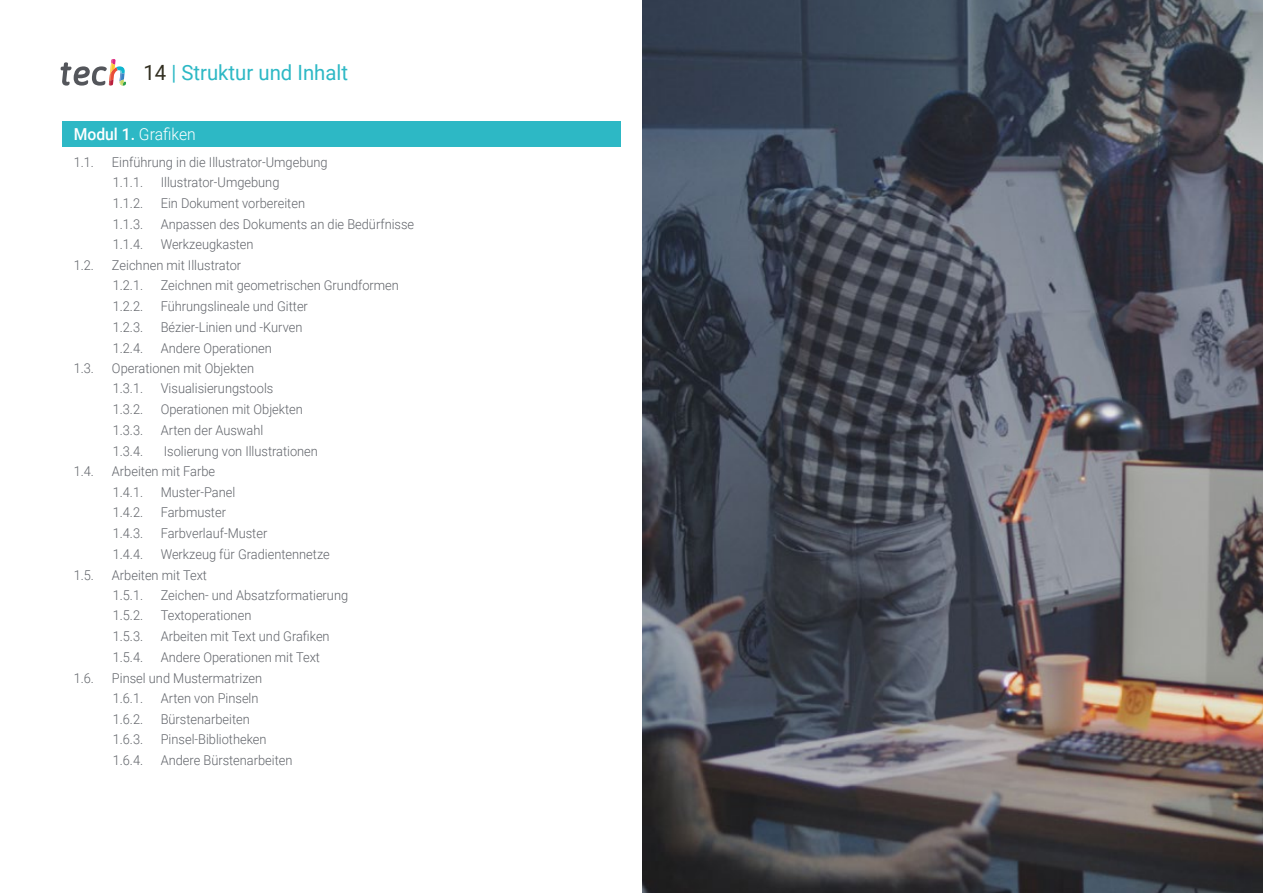
<style>
.page{position:relative;width:1263px;height:893px;background:#fff}
.page>*{position:absolute;margin:0;border:0;box-sizing:border-box;transform-origin:0 0}
.t1{font:21px "Roboto";color:#2db8c5}
.t2{font:300 16.5px "Roboto";color:#fff;scale:.95 1}
.t3{font:300 13.5px/20.1px "Roboto";color:#61646a;scale:.95 1}
.s1{color:#312e20}
.s2{font-weight:500}
</style>
<div class="page">
<div style="left:63px;top:121px;width:558px;height:25px;background:#2db8c5"></div>
<svg style="left:61px;top:59px;width:65px;height:27px"></svg>
<img style="left:642px;top:0;width:621px;height:893px">
<h1 class="t1" style="left:144px;top:57px;width:206px"><span class="s1">14</span> | Struktur und Inhalt</h1>
<p class="t2" style="left:74px;top:123px;width:130px"><span class="s2">Modul 1.</span> Grafiken</p>
<p class="t3" style="left:74px;top:152px;width:23px">1.1.</p>
<p class="t3" style="left:112px;top:152px;width:229px">Einführung in die Illustrator-Umgebung<br>1.1.1.</p>
<p class="t3" style="left:161px;top:172px;width:126px">Illustrator-Umgebung</p>
<p class="t3" style="left:113px;top:193px;width:34px">1.1.2.</p>
<p class="t3" style="left:161px;top:193px;width:153px">Ein Dokument vorbereiten</p>
<p class="t3" style="left:113px;top:213px;width:34px">1.1.3.</p>
<p class="t3" style="left:161px;top:213px;width:268px">Anpassen des Dokuments an die Bedürfnisse</p>
<p class="t3" style="left:113px;top:234px;width:34px">1.1.4.</p>
<p class="t3" style="left:161px;top:234px;width:99px">Werkzeugkasten</p>
<p class="t3" style="left:74px;top:255px;width:23px">1.2.</p>
<p class="t3" style="left:112px;top:255px;width:138px">Zeichnen mit Illustrator<br>1.2.1.</p>
<p class="t3" style="left:161px;top:275px;width:252px">Zeichnen mit geometrischen Grundformen</p>
<p class="t3" style="left:113px;top:296px;width:34px">1.2.2.</p>
<p class="t3" style="left:161px;top:296px;width:156px">Führungslineale und Gitter</p>
<p class="t3" style="left:113px;top:316px;width:34px">1.2.3.</p>
<p class="t3" style="left:161px;top:316px;width:151px">Bézier-Linien und -Kurven</p>
<p class="t3" style="left:113px;top:337px;width:34px">1.2.4.</p>
<p class="t3" style="left:161px;top:337px;width:118px">Andere Operationen</p>
<p class="t3" style="left:74px;top:358px;width:23px">1.3.</p>
<p class="t3" style="left:112px;top:358px;width:151px">Operationen mit Objekten<br>1.3.1.</p>
<p class="t3" style="left:161px;top:378px;width:120px">Visualisierungstools</p>
<p class="t3" style="left:113px;top:399px;width:34px">1.3.2.</p>
<p class="t3" style="left:161px;top:399px;width:151px">Operationen mit Objekten</p>
<p class="t3" style="left:113px;top:420px;width:34px">1.3.3.</p>
<p class="t3" style="left:161px;top:420px;width:110px">Arten der Auswahl</p>
<p class="t3" style="left:113px;top:440px;width:34px">1.3.4.</p>
<p class="t3" style="left:164px;top:440px;width:164px">Isolierung von Illustrationen</p>
<p class="t3" style="left:74px;top:461px;width:23px">1.4.</p>
<p class="t3" style="left:112px;top:461px;width:110px">Arbeiten mit Farbe<br>1.4.1.</p>
<p class="t3" style="left:161px;top:481px;width:80px">Muster-Panel</p>
<p class="t3" style="left:113px;top:502px;width:34px">1.4.2.</p>
<p class="t3" style="left:161px;top:502px;width:70px">Farbmuster</p>
<p class="t3" style="left:113px;top:523px;width:34px">1.4.3.</p>
<p class="t3" style="left:161px;top:523px;width:114px">Farbverlauf-Muster</p>
<p class="t3" style="left:113px;top:543px;width:34px">1.4.4.</p>
<p class="t3" style="left:161px;top:543px;width:179px">Werkzeug für Gradientennetze</p>
<p class="t3" style="left:74px;top:564px;width:23px">1.5.</p>
<p class="t3" style="left:112px;top:564px;width:102px">Arbeiten mit Text<br>1.5.1.</p>
<p class="t3" style="left:161px;top:584px;width:199px">Zeichen- und Absatzformatierung</p>
<p class="t3" style="left:113px;top:605px;width:34px">1.5.2.</p>
<p class="t3" style="left:161px;top:605px;width:97px">Textoperationen</p>
<p class="t3" style="left:113px;top:626px;width:34px">1.5.3.</p>
<p class="t3" style="left:161px;top:626px;width:179px">Arbeiten mit Text und Grafiken</p>
<p class="t3" style="left:113px;top:647px;width:34px">1.5.4.</p>
<p class="t3" style="left:161px;top:647px;width:169px">Andere Operationen mit Text</p>
<p class="t3" style="left:74px;top:667px;width:23px">1.6.</p>
<p class="t3" style="left:112px;top:667px;width:160px">Pinsel und Mustermatrizen<br>1.6.1.</p>
<p class="t3" style="left:161px;top:687px;width:104px">Arten von Pinseln</p>
<p class="t3" style="left:113px;top:708px;width:34px">1.6.2.</p>
<p class="t3" style="left:161px;top:708px;width:95px">Bürstenarbeiten</p>
<p class="t3" style="left:113px;top:729px;width:34px">1.6.3.</p>
<p class="t3" style="left:161px;top:729px;width:113px">Pinsel-Bibliotheken</p>
<p class="t3" style="left:113px;top:750px;width:34px">1.6.4.</p>
<p class="t3" style="left:161px;top:750px;width:140px">Andere Bürstenarbeiten</p>
</div>
